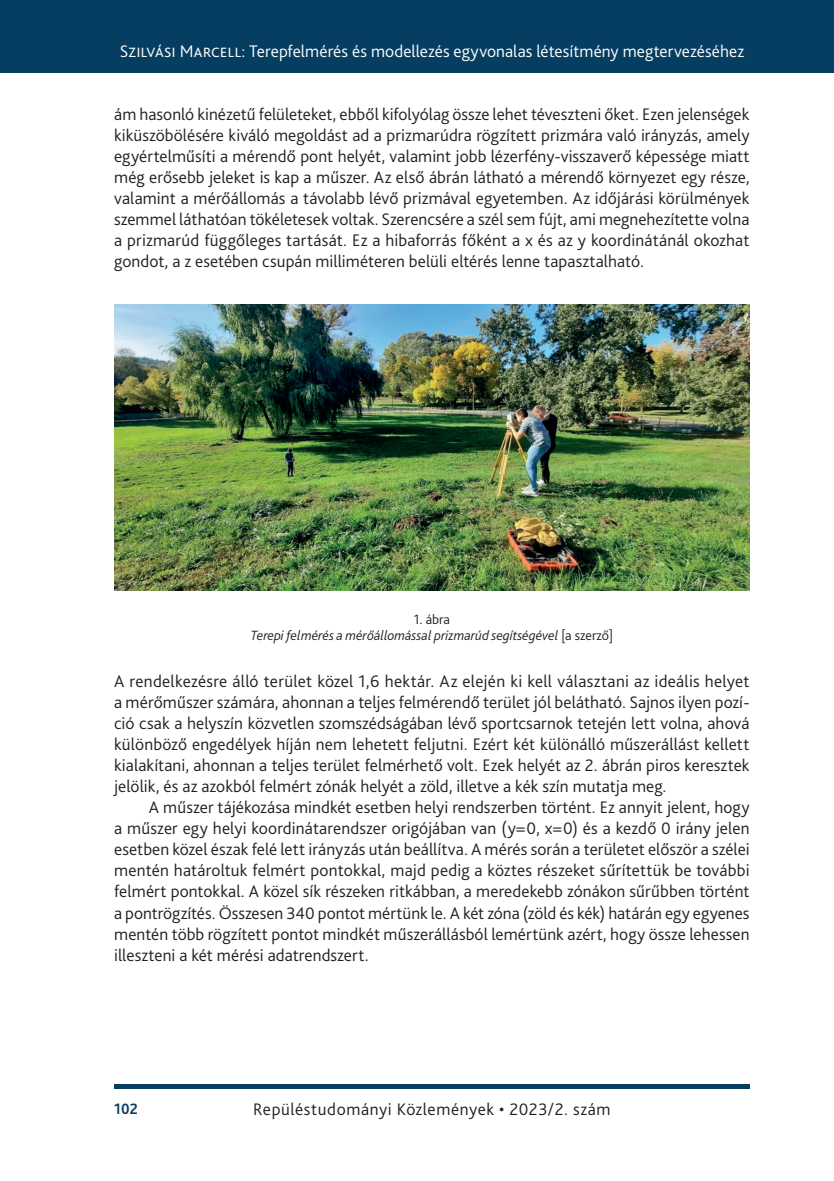
<style>
.page{position:relative;width:834px;height:1181px;background:#fff}
.page>*{position:absolute;margin:0;border:0;box-sizing:border-box;transform-origin:0 0}
._2__Body_1st_paragraph{font:300 17.5px/21px "Bliss Pro";letter-spacing:.005em;color:#231f20;text-align:justify}
._1__Body{font:300 17.5px/21px "Bliss Pro";letter-spacing:.005em;color:#231f20;text-align:justify}
.t1{font:300 17.5px "Bliss Pro";letter-spacing:.005em;color:#fff}
._2__Body_1st_paragraph-2{font:300 17.5px "Bliss Pro";letter-spacing:.03em;color:#231f20}
.t2{font:700 15.75px "Bliss Pro";color:#063e62;scale:.95 1}
.Ábra__képalárás{font:italic 300 14px "Bliss Pro";color:#231f20}
.Ábra_címe{font:300 14px "Bliss Pro";color:#231f20}
.s1{font-style:normal}
</style>
<div class="page">
<div style="left:0;top:0;width:833px;height:73px;background:#063e62"></div>
<hr style="left:833px;top:0;width:1px;height:73px;background:#063e62">
<div style="left:114px;top:1084px;width:635px;height:5px;background:#063e62"></div>
<img style="left:114px;top:304px;width:635px;height:287px">
<p class="t1" style="left:120px;top:41px;width:625px">Szilvási Marcell: Terepfelmérés és modellezés egyvonalas létesítmény megtervezéséhez</p>
<p class="_2__Body_1st_paragraph" style="left:114px;top:103px;width:637px">ám hasonló kinézetű felületeket, ebből kifolyólag össze lehet téveszteni őket. Ezen jelenségek kiküszöbölésére kiváló megoldást ad a prizmarúdra rögzített prizmára való irányzás, amely egyértelműsíti a mérendő pont helyét, valamint jobb lézerfény-visszaverő képessége miatt még erősebb jeleket is kap a műszer. Az első ábrán látható a mérendő környezet egy része, valamint a mérőállomás a távolabb lévő prizmával egyetemben. Az időjárási körülmények szemmel láthatóan tökéletesek voltak. Szerencsére a szél sem fújt, ami megnehezítette volna a prizmarúd függőleges tartását. Ez a hibaforrás főként a x és az y koordinátánál okozhat gondot, a z esetében csupán milliméteren belüli eltérés lenne tapasztalható.</p>
<p class="Ábra_címe" style="left:413px;top:611px;width:38px">1. ábra</p>
<p class="Ábra__képalárás" style="left:251px;top:627px;width:363px">Terepi felmérés a mérőállomással prizmarúd segítségével <span class="s1">[a szerző]</span></p>
<p class="_2__Body_1st_paragraph" style="left:114px;top:670px;width:636px">A rendelkezésre álló terület közel 1,6 hektár. Az elején ki kell választani az ideális helyet a mérőműszer számára, ahonnan a teljes felmérendő terület jól belátható. Sajnos ilyen pozí&shy;ció csak a helyszín közvetlen szomszédságában lévő sportcsarnok tetején lett volna, ahová különböző engedélyek híján nem lehetett feljutni. Ezért két különálló műszerállást kellett kialakítani, ahonnan a teljes terület felmérhető volt. Ezek helyét az -2. ábrán piros keresztek jelölik, és az azokból felmért zónák helyét a zöld, illetve a kék szín mutatja meg.</p>
<p class="_1__Body" style="left:114px;top:796px;width:637px;text-indent:35px">A műszer tájékozása mindkét esetben helyi rendszerben történt. Ez annyit jelent, hogy a műszer egy helyi koordinátarendszer origójában van (y=0, x=0) és a kezdő 0 irány jelen esetben közel észak felé lett irányzás után beállítva. A mérés során a területet először a szélei mentén határoltuk felmért pontokkal, majd pedig a köztes részeket sűrítettük be további felmért pontokkal. A közel sík részeken ritkábban, a meredekebb zónákon sűrűbben történt a pontrögzítés. Összesen 340 pontot mértünk le. A két zóna (zöld és kék) határán egy egyenes mentén több rögzített pontot mindkét műszerállásból lemértünk azért, hogy össze lehessen illeszteni a két mérési adatrendszert.</p>
<p class="t2" style="left:114px;top:1099px;width:26px">102</p>
<p class="_2__Body_1st_paragraph-2" style="left:253px;top:1098px;width:359px">Repüléstudományi Közlemények • 2023/2. szám</p>
</div>
